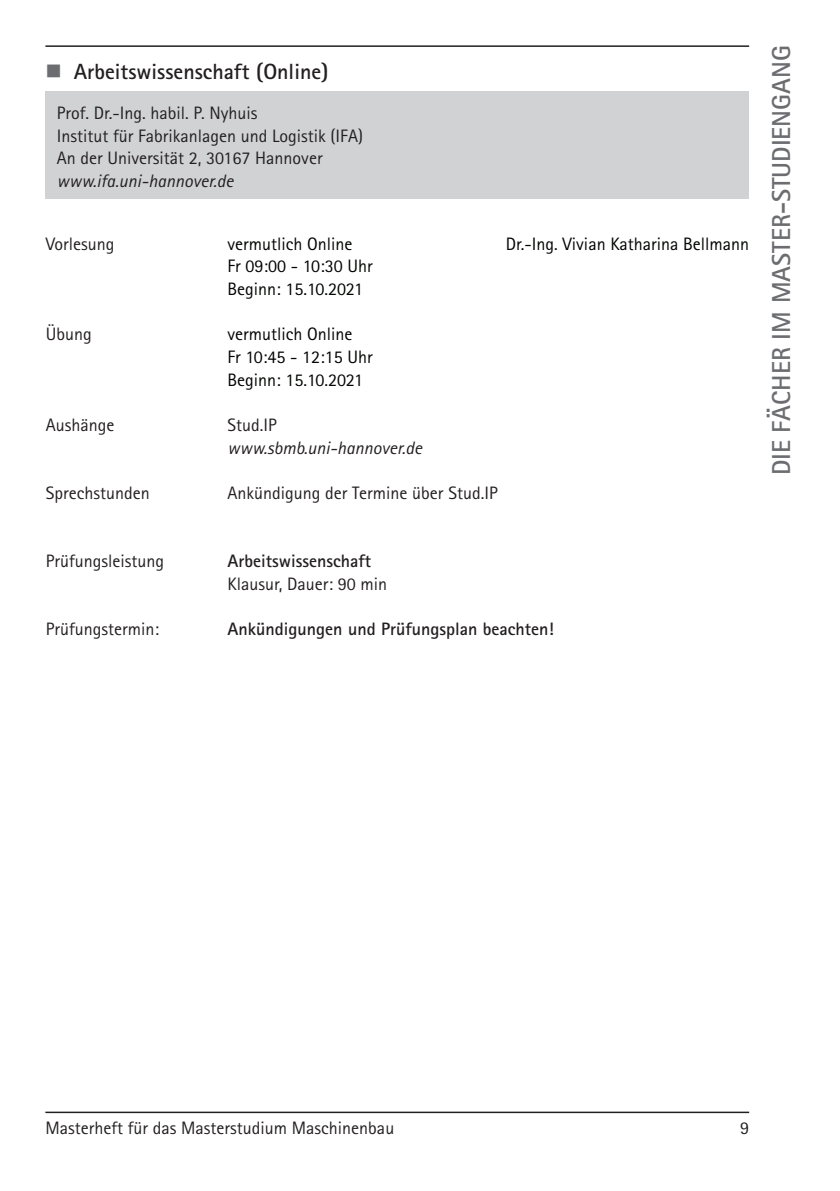
<style>
.page{position:relative;width:840px;height:1191px;background:#fff}
.page>*{position:absolute;margin:0;border:0;box-sizing:border-box;transform-origin:0 0}
.t1{font:700 26px "Rotis Sans Serif Std";color:#6c6d70}
.t2{font:700 22px "Rotis Sans Serif Std";color:#231f20}
.t3{font:18px/22.6px "Rotis Sans Serif Std";color:#231f20}
.t4{font:18px/22.6px "Rotis Sans Serif Std";color:#000400}
.t5{font:700 18px "Rotis Sans Serif Std";color:#231f20}
.t6{font:italic 18px "Rotis Sans Serif Std";color:#231f20}
</style>
<div class="page">
<hr style="left:45px;top:1111px;width:703px;height:2px;background:#231f20">
<hr style="left:45px;top:45px;width:703px;height:2px;background:#231f20">
<div style="left:45px;top:91px;width:703px;height:107px;background:#d1d2d4"></div>
<p class="t2" style="left:74px;top:58px;width:256px">Arbeitswissenschaft (Online)</p>
<p class="t3" style="left:57px;top:102px;width:307px">Prof. Dr.-Ing. habil. P. Nyhuis<br>Institut für Fabrikanlagen und Logistik (IFA)<br>An der Universität 2, 30167 Hannover</p>
<p class="t6" style="left:57px;top:170px;width:178px">www.ifa.uni-hannover.de</p>
<p class="t3" style="left:46px;top:232px;width:70px">Vorlesung</p>
<p class="t4" style="left:227px;top:232px;width:127px">vermutlich Online</p>
<p class="t4" style="left:505px;top:232px;width:245px">Dr.-Ing. Vivian Katharina Bellmann</p>
<p class="t4" style="left:227px;top:255px;width:147px">Fr 09:00 - 10:30 Uhr<br>Beginn: 15.10.2021</p>
<p class="t3" style="left:46px;top:323px;width:47px">Übung</p>
<p class="t4" style="left:227px;top:323px;width:147px">vermutlich Online<br>Fr 10:45 - 12:15 Uhr<br>Beginn: 15.10.2021</p>
<p class="t3" style="left:46px;top:414px;width:70px">Aushänge</p>
<p class="t3" style="left:227px;top:414px;width:51px">Stud.IP</p>
<p class="t6" style="left:227px;top:437px;width:196px">www.sbmb.uni-hannover.de</p>
<p class="t3" style="left:46px;top:482px;width:105px">Sprechstunden</p>
<p class="t3" style="left:227px;top:482px;width:271px">Ankündigung der Termine über Stud.IP</p>
<h1 class="t1" style="left:764px;top:475px;width:431px;rotate:-90deg">DIE FÄCHER IM MASTER-STUDIENGANG</h1>
<p class="t3" style="left:46px;top:550px;width:120px">Prüfungsleistung</p>
<p class="t5" style="left:227px;top:549px;width:145px">Arbeitswissenschaft</p>
<p class="t3" style="left:227px;top:572px;width:161px">Klausur, Dauer: 90 min</p>
<p class="t3" style="left:46px;top:618px;width:115px">Prüfungstermin:</p>
<p class="t5" style="left:227px;top:618px;width:328px">Ankündigungen und Prüfungsplan beachten!</p>
<p class="t3" style="left:45px;top:1117px;width:350px">Masterheft für das Masterstudium Maschinenbau</p>
<p class="t3" style="left:739px;top:1117px;width:10px">9</p>
</div>
